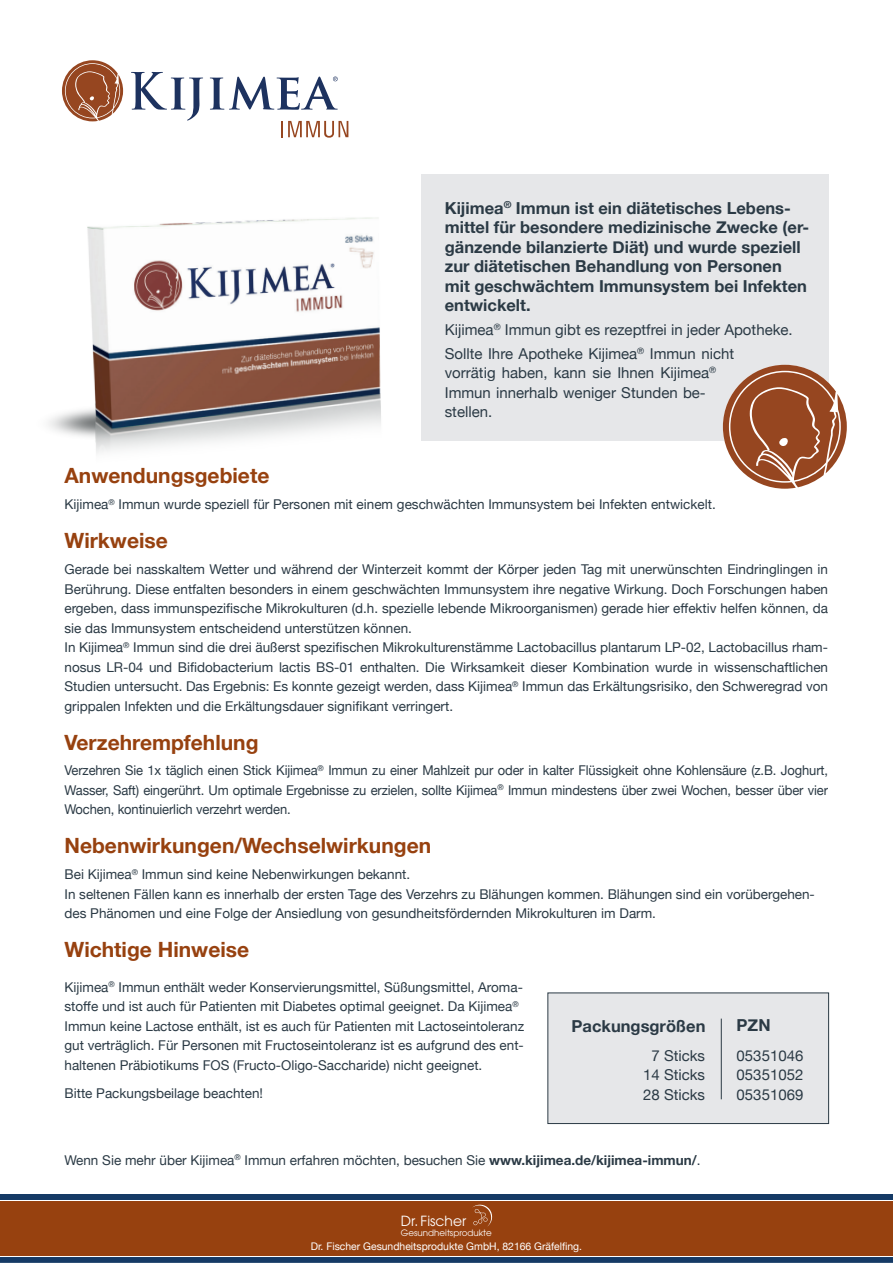
<style>
.page{position:relative;width:893px;height:1263px;background:#fff}
.page>*{position:absolute;margin:0;border:0;box-sizing:border-box;transform-origin:0 0}
.t1{font:700 21px "Helvetica Neue";color:#97410f}
.t2{font:700 16.5px/19.5px "Helvetica Neue";color:#2b3a45}
.t3{font:15px/19.5px "Helvetica Neue";color:#2b3a45}
.t4{font:13.95px "Avant Garde";color:#fff}
.t5{font:13.5px/19.5px "Helvetica Neue";color:#2b3a45}
.t6{font:13.5px/19.5px "Helvetica Neue";color:#2b3a45;text-align:justify;scale:.96 1}
.t7{font:10.5px "Helvetica Neue";color:#fff}
.t8{font:8.7px "Avant Garde";color:#fff}
.s1{font-weight:700}
</style>
<div class="page">
<div style="left:0;top:1257px;width:893px;height:6px;background:#153a65"></div>
<div style="left:0;top:1194px;width:893px;height:5px;background:#153a65"></div>
<div style="left:0;top:1201px;width:893px;height:54px;background:#97410f"></div>
<svg style="left:62px;top:60px;width:61px;height:61px"></svg>
<svg style="left:131px;top:72px;width:72px;height:49px"></svg>
<svg style="left:282px;top:121px;width:66px;height:16px"></svg>
<svg style="left:210px;top:77px;width:128px;height:33px"></svg>
<svg style="left:472px;top:1205px;width:20px;height:22px"></svg>
<div style="left:421px;top:174px;width:408px;height:267px;background:#e6e7e9"></div>
<img style="left:48px;top:217px;width:333px;height:236px">
<svg style="left:723px;top:365px;width:124px;height:124px"></svg>
<div style="left:548px;top:993px;width:281px;height:130px;background:#e6e7e9"></div>
<div style="left:547px;top:992px;width:282px;height:132px;border:1px solid #2b3a45"></div>
<hr style="left:721px;top:1018px;width:1px;height:81px;background:#2b3a45">
<p class="t2" style="left:445px;top:199px;width:366px">Kijimea<sup>®</sup> Immun ist ein diätetisches Lebens&shy;mittel für besondere medizinische Zwecke (er&shy;gänzende bilanzierte Diät) und wurde speziell zur diätetischen Behandlung von Personen mit geschwächtem Immunsystem bei Infekten entwickelt.</p>
<p class="t3" style="left:445px;top:319px;width:349px;line-height:23.7px">Kijimea<sup>®</sup> Immun gibt es rezeptfrei in jeder Apotheke.<br>Sollte Ihre Apotheke Kijimea<sup>®</sup> Immun nicht</p>
<p class="t3" style="left:445px;top:364px;width:273px">vorrätig haben, kann sie Ihnen Kijimea<sup>®<br></sup>Immun innerhalb weniger Stunden be&shy;stellen.</p>
<h1 class="t1" style="left:65px;top:459px;width:206px">Anwendungsgebiete</h1>
<p class="t5" style="left:65px;top:495px;width:653px">Kijimea<sup>®</sup> Immun wurde speziell für Personen mit einem geschwächten Immunsystem bei Infekten entwickelt.</p>
<h1 class="t1" style="left:65px;top:524px;width:105px">Wirkweise</h1>
<p class="t5" style="left:65px;top:560px;width:765px">Gerade bei nasskaltem Wetter und während der Winterzeit kommt der Körper jeden Tag mit unerwünschten Eindringlingen in Berührung. Diese entfalten besonders in einem geschwächten Immunsystem ihre negative Wirkung. Doch Forschungen haben ergeben, dass immunspezifische Mikrokulturen (d.h. spezielle lebende Mikroorganismen) gerade hier effektiv helfen können, da sie das Immunsystem entscheidend unterstützen können.<br>In Kijimea<sup>®</sup> Immun sind die drei äußerst spezifischen Mikrokulturenstämme Lactobacillus plantarum LP-02, Lactobacillus rham&shy;nosus LR-04 und Bifidobacterium lactis BS-01 enthalten. Die Wirksamkeit dieser Kombination wurde in wissenschaftlichen Studien untersucht. Das Ergebnis: Es konnte gezeigt werden, dass Kijimea<sup>®</sup> Immun das Erkältungsrisiko, den Schweregrad von grippalen Infekten und die Erkältungsdauer signifikant verringert.</p>
<h1 class="t1" style="left:65px;top:726px;width:196px">Verzehrempfehlung</h1>
<p class="t6" style="left:65px;top:762px;width:797px">Verzehren Sie 1x täglich einen Stick Kijimea<sup>®</sup> Immun zu einer Mahlzeit pur oder in kalter Flüssigkeit ohne Kohlensäure (z.B. Joghurt, Wasser, Saft) eingerührt. Um optimale Ergebnisse zu erzielen, sollte Kijimea<sup>®</sup> Immun mindestens über zwei Wochen, besser über vier Wochen, kontinuierlich verzehrt werden.</p>
<h1 class="t1" style="left:65px;top:829px;width:368px">Nebenwirkungen/Wechselwirkungen</h1>
<p class="t5" style="left:65px;top:865px;width:752px">Bei Kijimea<sup>®</sup> Immun sind keine Nebenwirkungen bekannt.<br>In seltenen Fällen kann es innerhalb der ersten Tage des Verzehrs zu Blähungen kommen. Blähungen sind ein vorübergehen&shy;des Phänomen und eine Folge der Ansiedlung von gesundheitsfördernden Mikrokulturen im Darm.</p>
<h1 class="t1" style="left:65px;top:933px;width:186px">Wichtige Hinweise</h1>
<p class="t5" style="left:65px;top:978px;width:461px">Kijimea<sup>®</sup> Immun enthält weder Konservierungsmittel, Süßungsmittel, Aroma&shy;stoffe und ist auch für Patienten mit Diabetes optimal geeignet. Da Kijimea<sup>® </sup>Immun keine Lactose enthält, ist es auch für Patienten mit Lactoseintoleranz gut verträglich. Für Personen mit Fructoseintoleranz ist es aufgrund des ent&shy;haltenen Präbiotikums FOS (Fructo-Oligo-Saccharide) nicht geeignet.</p>
<p class="t5" style="left:65px;top:1084px;width:200px">Bitte Packungsbeilage beachten!</p>
<p class="t2" style="left:572px;top:1016px;width:135px">Packungsgrößen</p>
<p class="t2" style="left:737px;top:1016px;width:35px">PZN</p>
<p class="t3" style="left:651px;top:1046px;width:55px">7 Sticks</p>
<p class="t3" style="left:737px;top:1046px;width:68px">05351046</p>
<p class="t3" style="left:643px;top:1066px;width:63px">14 Sticks</p>
<p class="t3" style="left:737px;top:1066px;width:68px">05351052</p>
<p class="t3" style="left:643px;top:1085px;width:63px">28 Sticks</p>
<p class="t3" style="left:737px;top:1085px;width:68px">05351069</p>
<p class="t5" style="left:65px;top:1151px;width:638px">Wenn Sie mehr über Kijimea<sup>®</sup> Immun erfahren möchten, besuchen Sie <span class="s1">www.kijimea.de/kijimea-immun/</span>.</p>
<p class="t4" style="left:401px;top:1212px;width:67px">Dr. Fischer</p>
<p class="t8" style="left:401px;top:1228px;width:93px">Gesundheitsprodukte</p>
<p class="t7" style="left:311px;top:1239px;width:273px">Dr. Fischer Gesundheitsprodukte GmbH, 82166 Gräfelfing.</p>
</div>
